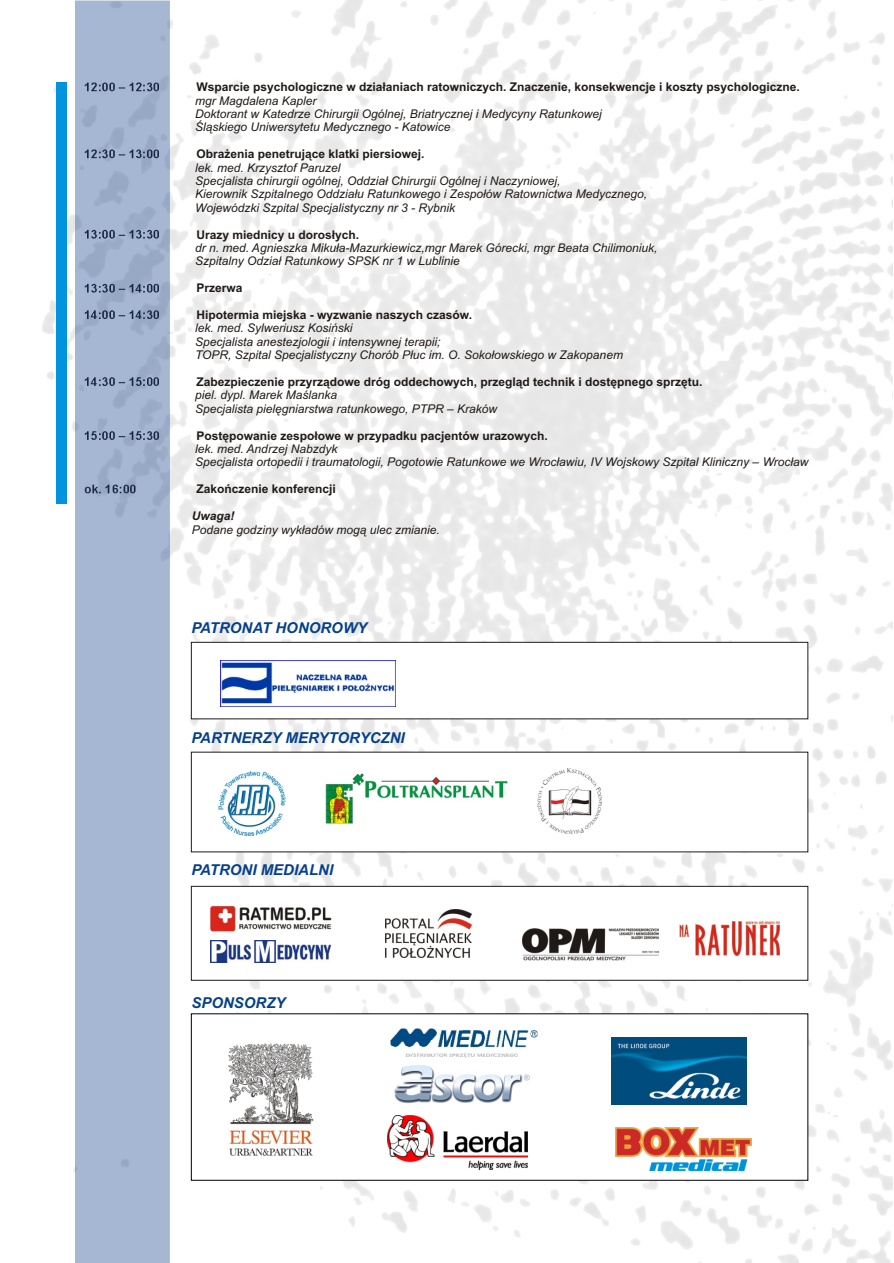
<style>
.page{position:relative;width:894px;height:1263px;background:#fff}
.page>*{position:absolute;margin:0;border:0;box-sizing:border-box;transform-origin:0 0}
.t1{font:italic 700 15px "Arial";color:#05408a}
.t2{font:italic 12px/13.4px "Arial";color:#1f1a17}
.t3{font:700 12px "Arial";color:#1f1a17}
.t4{font:italic 700 12px "Arial";color:#1f1a17}
</style>
<div class="page">
<img style="left:42px;top:0;width:851px;height:1263px">
<div style="left:57px;top:83px;width:10px;height:421px;background:#0094de"></div>
<img style="left:76px;top:0;width:94px;height:1263px">
<div style="left:191px;top:1014px;width:617px;height:166px;background:#fff"></div>
<div style="left:191px;top:886px;width:617px;height:94px;background:#fff;border:1px solid #1f1a17"></div>
<div style="left:191px;top:752px;width:617px;height:100px;background:#fff"></div>
<div style="left:191px;top:642px;width:617px;height:77px;background:#fff;border:1px solid #1f1a17"></div>
<img style="left:218px;top:771px;width:68px;height:65px">
<img style="left:538px;top:768px;width:64px;height:65px">
<img style="left:325px;top:773px;width:183px;height:51px">
<img style="left:220px;top:661px;width:176px;height:46px">
<img style="left:210px;top:905px;width:122px;height:27px">
<img style="left:679px;top:921px;width:100px;height:35px">
<img style="left:385px;top:910px;width:87px;height:48px">
<img style="left:210px;top:941px;width:120px;height:22px">
<img style="left:522px;top:928px;width:137px;height:32px">
<img style="left:394px;top:1065px;width:135px;height:39px">
<img style="left:615px;top:1127px;width:136px;height:43px">
<img style="left:228px;top:1043px;width:86px;height:113px">
<img style="left:388px;top:1115px;width:140px;height:54px">
<img style="left:612px;top:1038px;width:134px;height:67px">
<img style="left:390px;top:1029px;width:147px;height:29px">
<p class="t3" style="left:196px;top:82px;width:605px">Wsparcie psychologiczne w dzia³aniach ratowniczych. Znaczenie, konsekwencje i koszty psychologiczne.</p>
<p class="t2" style="left:195px;top:95px;width:408px">mgr Magdalena Kapler<br>Doktorant w Katedrze Chirurgii Ogólnej, Briatrycznej i Medycyny Ratunkowej<br>Œl¹skiego Uniwersytetu Medycznego - Katowice</p>
<p class="t3" style="left:196px;top:149px;width:230px">Obra¿enia penetruj¹ce klatki piersiowej.</p>
<p class="t2" style="left:195px;top:162px;width:454px">lek. med. Krzysztof Paruzel<br>Specjalista chirurgii ogólnej, Oddzia³ Chirurgii Ogólnej i Naczyniowej,<br>Kierownik Szpitalnego Oddzia³u Ratunkowego i Zespo³ów Ratownictwa Medycznego, Wojewódzki Szpital Specjalistyczny nr 3 - Rybnik</p>
<p class="t3" style="left:196px;top:230px;width:164px">Urazy miednicy u doros³ych.</p>
<p class="t2" style="left:195px;top:242px;width:464px">dr n. med. Agnieszka Miku³a-Mazurkiewicz,mgr Marek Górecki, mgr Beata Chilimoniuk,<br>Szpitalny Odzia³ Ratunkowy SPSK nr 1 w Lublinie</p>
<p class="t3" style="left:196px;top:283px;width:48px">Przerwa</p>
<p class="t3" style="left:196px;top:310px;width:277px">Hipotermia miejska - wyzwanie naszych czasów.</p>
<p class="t2" style="left:195px;top:323px;width:429px">lek. med. Sylweriusz Kosiñski<br>Specjalista anestezjologii i intensywnej terapii;<br>TOPR, Szpital Specjalistyczny Chorób P³uc im. O. Soko³owskiego w Zakopanem</p>
<p class="t3" style="left:196px;top:377px;width:508px">Zabezpieczenie przyrz¹dowe dróg oddechowych, przegl¹d technik i dostêpnego sprzêtu.</p>
<p class="t2" style="left:195px;top:390px;width:304px">piel. dypl. Marek Maœlanka<br>Specjalista pielêgniarstwa ratunkowego, PTPR – Kraków</p>
<p class="t3" style="left:196px;top:431px;width:353px">Postêpowanie zespo³owe w przypadku pacjentów urazowych.</p>
<p class="t2" style="left:195px;top:443px;width:615px">lek. med. Andrzej Nabzdyk<br>Specjalista ortopedii i traumatologii, Pogotowie Ratunkowe we Wroc³awiu, IV Wojskowy Szpital Kliniczny – Wroc³aw</p>
<p class="t3" style="left:196px;top:485px;width:141px">Zakoñczenie konferencji</p>
<p class="t4" style="left:192px;top:511px;width:44px">Uwaga!</p>
<p class="t2" style="left:192px;top:524px;width:250px">Podane godziny wyk³adów mog¹ ulec zmianie.</p>
<p class="t1" style="left:191px;top:622px;width:177px">PATRONAT HONOROWY</p>
<p class="t1" style="left:191px;top:732px;width:215px">PARTNERZY MERYTORYCZNI</p>
<p class="t1" style="left:191px;top:864px;width:143px">PATRONI MEDIALNI</p>
<p class="t1" style="left:191px;top:997px;width:96px">SPONSORZY</p>
</div>
